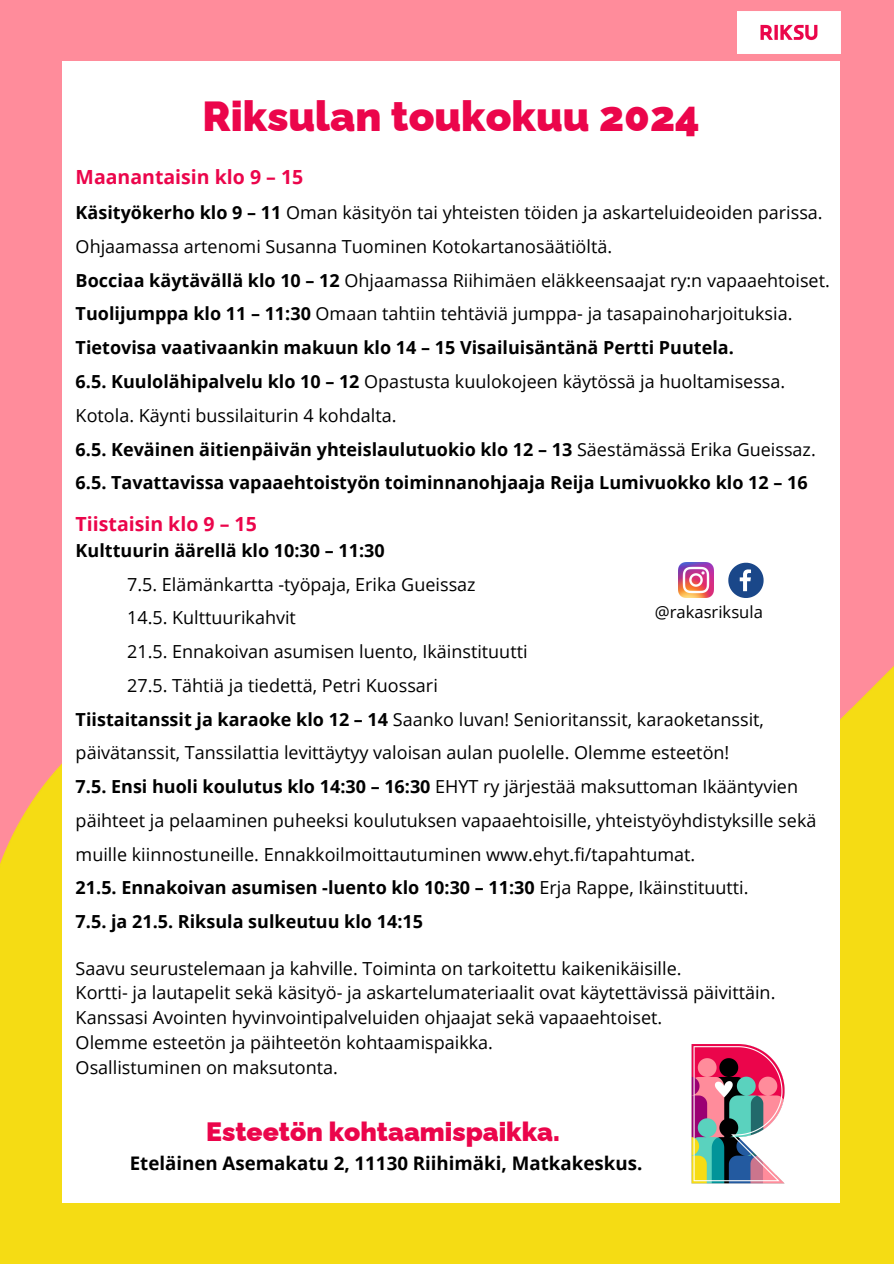
<style>
.page{position:relative;width:894px;height:1264px;background:#fff}
.page>*{position:absolute;margin:0;border:0;box-sizing:border-box;transform-origin:0 0}
.t1{font:900 42px "Raleway";color:#eb054b}
.t2{font:900 26.55px "Raleway";color:#eb054b}
.t3{font:700 19.5px "Open Sans";color:#eb054b}
.t4{font:700 18.75px "Open Sans";color:#000}
.t5{font:18px/33.8px "Open Sans";color:#000}
.t6{font:700 18px "Open Sans";color:#000}
.t7{font:16.65px "Open Sans";color:#000}
.s1{font-weight:700}
.s2{font-weight:400}
</style>
<div class="page">
<div style="left:0;top:0;width:893px;height:1263px;background:#ff8c9b"></div>
<img style="left:0;top:521px;width:893px;height:742px">
<div style="left:62px;top:61px;width:777px;height:1141px;background:#fff"></div>
<img style="left:691px;top:1044px;width:94px;height:140px">
<img style="left:737px;top:11px;width:102px;height:42px">
<img style="left:678px;top:562px;width:35px;height:36px">
<svg style="left:728px;top:562px;width:35px;height:36px"></svg>
<p class="t1" style="left:202px;top:91px;width:498px">Riksulan toukokuu 2024</p>
<h1 class="t3" style="left:76px;top:163px;width:229px">Maanantaisin klo 9 – 15</h1>
<p class="t5" style="left:76px;top:195px;width:748px"><span class="s1">Käsityökerho klo 9 – 11</span> Oman käsityön tai yhteisten töiden ja askarteluideoiden parissa.<br>Ohjaamassa artenomi Susanna Tuominen Kotokartanosäätiöltä.</p>
<p class="t5" style="left:76px;top:263px;width:755px"><span class="s1">Bocciaa käytävällä klo 10 – 12</span> Ohjaamassa Riihimäen eläkkeensaajat ry:n vapaaehtoiset.</p>
<p class="t5" style="left:76px;top:296px;width:718px"><span class="s1">Tuolijumppa klo 11 – 11:30</span> Omaan tahtiin tehtäviä jumppa- ja tasapainoharjoituksia.</p>
<p class="t6" style="left:76px;top:335px;width:659px">Tietovisa vaativaankin makuun klo 14 – 15 Visailuisäntänä Pertti Puutela.</p>
<p class="t5" style="left:76px;top:364px;width:711px"><span class="s1">6.5. Kuulolähipalvelu klo 10 – 12</span> Opastusta kuulokojeen käytössä ja huoltamisessa.<br>Kotola. Käynti bussilaiturin 4 kohdalta.</p>
<p class="t6" style="left:76px;top:436px;width:741px">6.5. Keväinen äitienpäivän yhteislaulutuokio klo 12 – 13 <span class="s2">Säestämässä Erika Gueissaz.</span></p>
<p class="t6" style="left:76px;top:470px;width:733px">6.5. Tavattavissa vapaaehtoistyön toiminnanohjaaja Reija Lumivuokko klo 12 – 16</p>
<p class="t3" style="left:76px;top:510px;width:182px">Tiistaisin klo 9 – 15</p>
<p class="t6" style="left:76px;top:537px;width:310px">Kulttuurin äärellä klo 10:30 – 11:30</p>
<p class="t5" style="left:127px;top:566px;width:350px">7.5. Elämänkartta -työpaja, Erika Gueissaz</p>
<p class="t5" style="left:127px;top:600px;width:170px">14.5. Kulttuurikahvit</p>
<p class="t5" style="left:127px;top:634px;width:402px">21.5. Ennakoivan asumisen luento, Ikäinstituutti</p>
<p class="t5" style="left:127px;top:668px;width:312px">27.5. Tähtiä ja tiedettä, Petri Kuossari</p>
<p class="t5" style="left:76px;top:701px;width:689px"><span class="s1">Tiistaitanssit ja karaoke klo 12 – 14</span> Saanko luvan! Senioritanssit, karaoketanssit, päivätanssit, Tanssilattia levittäytyy valoisan aulan puolelle. Olemme esteetön!</p>
<p class="t5" style="left:76px;top:769px;width:742px"><span class="s1">7.5. Ensi huoli koulutus klo 14:30 – 16:30</span> EHYT ry järjestää maksuttoman Ikääntyvien päihteet ja pelaaminen puheeksi koulutuksen vapaaehtoisille, yhteistyöyhdistyksille sekä muille kiinnostuneille. Ennakkoilmoittautuminen www.ehyt.fi/tapahtumat.</p>
<p class="t6" style="left:76px;top:875px;width:674px">21.5. Ennakoivan asumisen -luento klo 10:30 – 11:30 <span class="s2">Erja Rappe, Ikäinstituutti.</span></p>
<p class="t6" style="left:76px;top:909px;width:349px">7.5. ja 21.5. Riksula sulkeutuu klo 14:15</p>
<h2 class="t7" style="left:654px;top:600px;width:110px">@rakasriksula</h2>
<p class="t5" style="left:76px;top:950px;width:607px">Saavu seurustelemaan ja kahville. Toiminta on tarkoitettu kaikenikäisille.</p>
<p class="t5" style="left:76px;top:975px;width:701px">Kortti- ja lautapelit sekä käsityö- ja askartelumateriaalit ovat käytettävissä päivittäin.</p>
<p class="t5" style="left:76px;top:1000px;width:588px">Kanssasi Avointen hyvinvointipalveluiden ohjaajat sekä vapaaehtoiset.</p>
<p class="t5" style="left:76px;top:1025px;width:419px">Olemme esteetön ja päihteetön kohtaamispaikka.</p>
<p class="t5" style="left:76px;top:1049px;width:264px">Osallistuminen on maksutonta.</p>
<p class="t2" style="left:206px;top:1115px;width:355px">Esteetön kohtaamispaikka.</p>
<p class="t4" style="left:130px;top:1150px;width:514px">Eteläinen Asemakatu 2, 11130 Riihimäki, Matkakeskus.</p>
</div>
